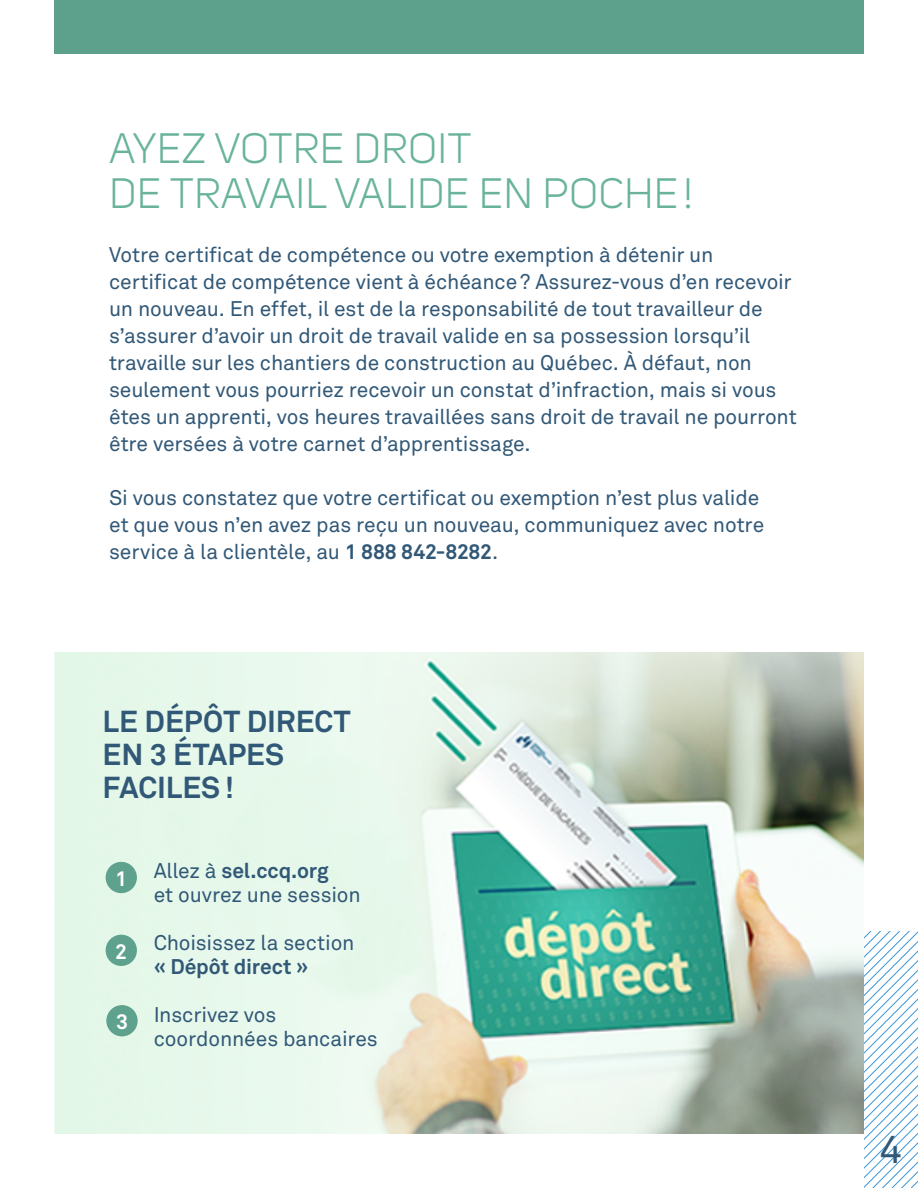
<style>
.page{position:relative;width:918px;height:1188px;background:#fff}
.page>*{position:absolute;margin:0;border:0;box-sizing:border-box;transform-origin:0 0}
.Titre_-_P_Blue{font:42px/45px "Uni Sans";letter-spacing:.02em;color:#69b39c}
.t1{font:39px "Akkurat Pro";color:#315877}
.Titre_2e_niveau_-_PM{font:700 30px/33px "Akkurat Pro";color:#315877}
.Texte_courant_-_PMS{font:21px/27px "Akkurat Pro";letter-spacing:-.01em;color:#315877}
.Texte_courant_-_blan{font:700 21px "Akkurat Pro";color:#fff}
.s1{font-weight:700}
</style>
<div class="page">
<svg style="left:864px;top:932px;width:54px;height:256px"></svg>
<img style="left:54px;top:652px;width:810px;height:482px">
<div style="left:54px;top:0;width:810px;height:54px;background:#5da18c"></div>
<div style="left:106px;top:862px;width:31px;height:31px;background:#5ea28d;border-radius:50%"></div>
<div style="left:106px;top:935px;width:31px;height:31px;background:#5ea28d;border-radius:50%"></div>
<div style="left:106px;top:1005px;width:32px;height:31px;background:#5ea28d;border-radius:50%"></div>
<p class="Titre_-_P_Blue" style="left:109px;top:126px;width:584px">AYEZ VOTRE DROIT<br>DE TRAVAIL VALIDE EN POCHE!</p>
<p class="Texte_courant_-_PMS" style="left:109px;top:241px;width:689px">Votre certificat de compétence ou votre exemption à détenir un certificat de compétence vient à échéance? Assurez-vous d’en recevoir un nouveau. En effet, il est de la responsabilité de tout travailleur de s’assurer d’avoir un droit de travail valide en sa possession lorsqu’il travaille sur les chantiers de construction au Québec. À défaut, non seulement vous pourriez recevoir un constat d’infraction, mais si vous êtes un apprenti, vos heures travaillées sans droit de travail ne pourront être versées à votre carnet d’apprentissage.</p>
<p class="Texte_courant_-_PMS" style="left:109px;top:484px;width:657px">Si vous constatez que votre certificat ou exemption n’est plus valide et que vous n’en avez pas reçu un nouveau, communiquez avec notre service à la clientèle, au <span class="s1">1 888 842-8282</span>.</p>
<p class="Titre_2e_niveau_-_PM" style="left:103px;top:705px;width:250px">LE DÉPÔT DIRECT<br>EN 3 ÉTAPES<br>FACILES!</p>
<p class="Texte_courant_-_blan" style="left:115px;top:865px;width:13px">1</p>
<p class="Texte_courant_-_blan" style="left:115px;top:938px;width:13px">2</p>
<p class="Texte_courant_-_blan" style="left:116px;top:1009px;width:13px">3</p>
<p class="Texte_courant_-_PMS" style="left:154px;top:859px;width:209px;line-height:24px">Allez à <span class="s1">sel.ccq.org<br></span>et ouvrez une session</p>
<p class="Texte_courant_-_PMS" style="left:154px;top:931px;width:202px;line-height:24px">Choisissez la section <span class="s1">« Dépôt direct »</span></p>
<p class="Texte_courant_-_PMS" style="left:154px;top:1003px;width:226px;line-height:24px">Inscrivez vos coordonnées bancaires</p>
<h2 class="t1" style="left:880px;top:1126px;width:24px">4</h2>
</div>
